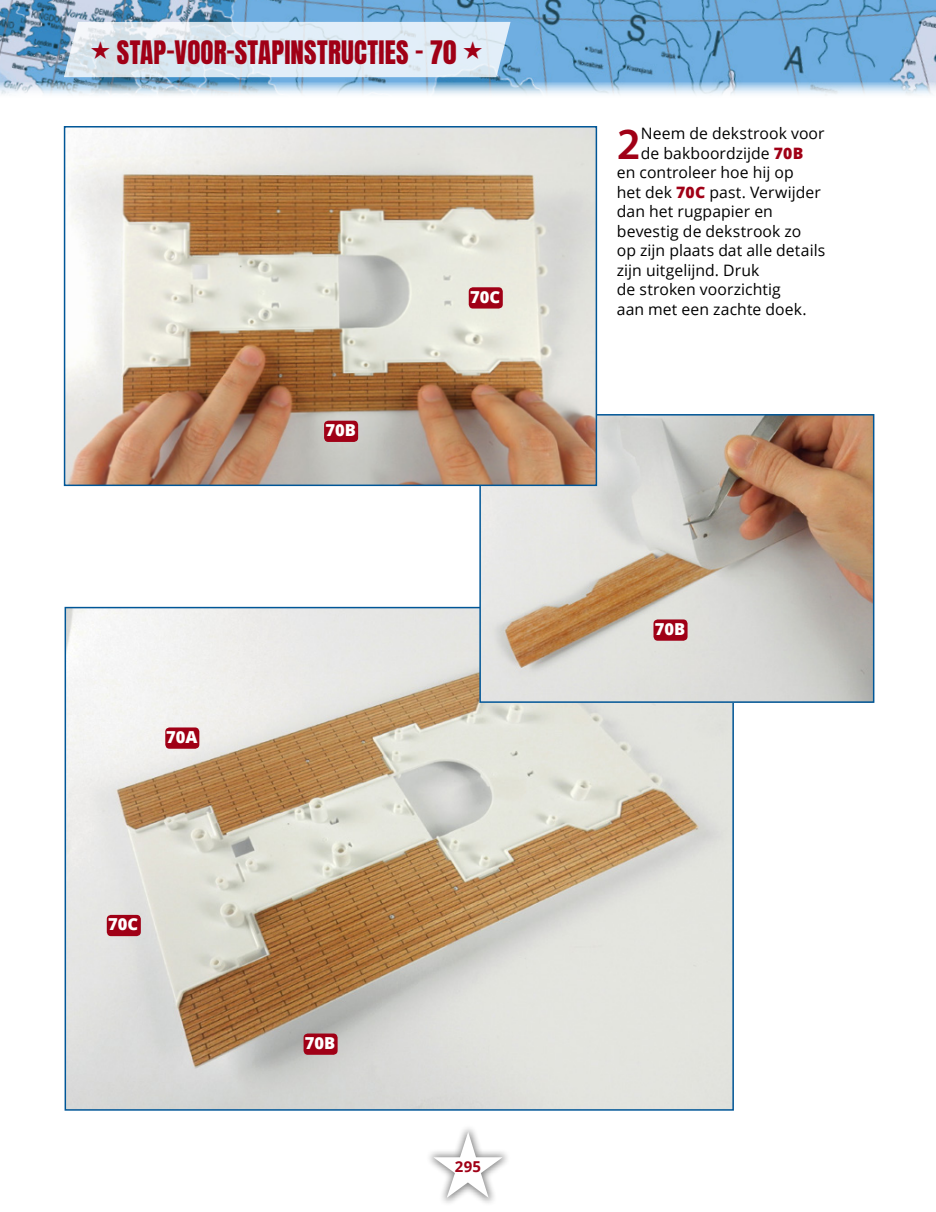
<style>
.page{position:relative;width:936px;height:1212px;background:#fff}
.page>*{position:absolute;margin:0;border:0;box-sizing:border-box;transform-origin:0 0}
.t1{font:600 44.7px "Myriad Pro";color:#a00016}
.t2{font:27px "Anton";letter-spacing:.01em;color:#a00016}
.t3{font:800 16.5px "Open Sans";color:#fff}
.t4{font:15.75px "Open Sans";letter-spacing:.005em;color:#000}
.t5{font:700 15px "Open Sans";color:#a00016}
.s1{font-weight:800;color:#a00016}
</style>
<div class="page">
<img style="left:68px;top:610px;width:662px;height:498px">
<img style="left:482px;top:417px;width:389px;height:283px">
<div style="left:479px;top:414px;width:395px;height:289px;border:2px solid #005697"></div>
<div style="left:165px;top:727px;width:34px;height:22px;background:#a00016;border-radius:4px"></div>
<div style="left:303px;top:1033px;width:34px;height:22px;background:#a00016;border-radius:4px"></div>
<div style="left:653px;top:619px;width:34px;height:22px;background:#a00016;border-radius:4px"></div>
<div style="left:107px;top:915px;width:34px;height:21px;background:#a00016;border-radius:4px"></div>
<img style="left:67px;top:129px;width:527px;height:354px">
<div style="left:64px;top:126px;width:533px;height:360px;border:2px solid #005697"></div>
<div style="left:468px;top:287px;width:34px;height:22px;background:#a00016;border-radius:4px"></div>
<div style="left:324px;top:421px;width:34px;height:21px;background:#a00016;border-radius:4px"></div>
<div style="left:424px;top:1123px;width:87px;height:83px;background:#000;opacity:.5"></div>
<svg style="left:433px;top:1132px;width:69px;height:65px"></svg>
<img style="left:0;top:0;width:935px;height:95px">
<svg style="left:64px;top:22px;width:446px;height:55px;background:#dbe7f1"></svg>
<h2 class="t2" style="left:90px;top:39px;width:394px">• STAP-VOOR-STAPINSTRUCTIES – 70 •</h2>
<p class="t3" style="left:325px;top:418px;width:32px">70B</p>
<p class="t3" style="left:470px;top:284px;width:32px">70C</p>
<p class="t3" style="left:166px;top:724px;width:33px">70A</p>
<p class="t3" style="left:108px;top:912px;width:32px">70C</p>
<p class="t3" style="left:305px;top:1030px;width:32px">70B</p>
<p class="t5" style="left:455px;top:1155px;width:28px">295</p>
<h1 class="t1" style="left:617px;top:119px;width:25px">2</h1>
<p class="t4" style="left:640px;top:123px;width:185px">Neem de dekstrook voor</p>
<p class="t4" style="left:640px;top:142px;width:164px">de bakboordzijde <span class="s1">70B</span></p>
<p class="t4" style="left:617px;top:162px;width:178px">en controleer hoe hij op</p>
<p class="t4" style="left:617px;top:181px;width:205px">het dek <span class="s1">70C</span> past. Verwijder</p>
<p class="t4" style="left:617px;top:201px;width:157px">dan het rugpapier en</p>
<p class="t4" style="left:617px;top:220px;width:186px">bevestig de dekstrook zo</p>
<p class="t4" style="left:617px;top:240px;width:210px">op zijn plaats dat alle details</p>
<p class="t4" style="left:617px;top:259px;width:144px">zijn uitgelijnd. Druk</p>
<p class="t4" style="left:617px;top:279px;width:165px">de stroken voorzichtig</p>
<p class="t4" style="left:617px;top:298px;width:191px">aan met een zachte doek.</p>
<p class="t3" style="left:654px;top:616px;width:32px">70B</p>
</div>
